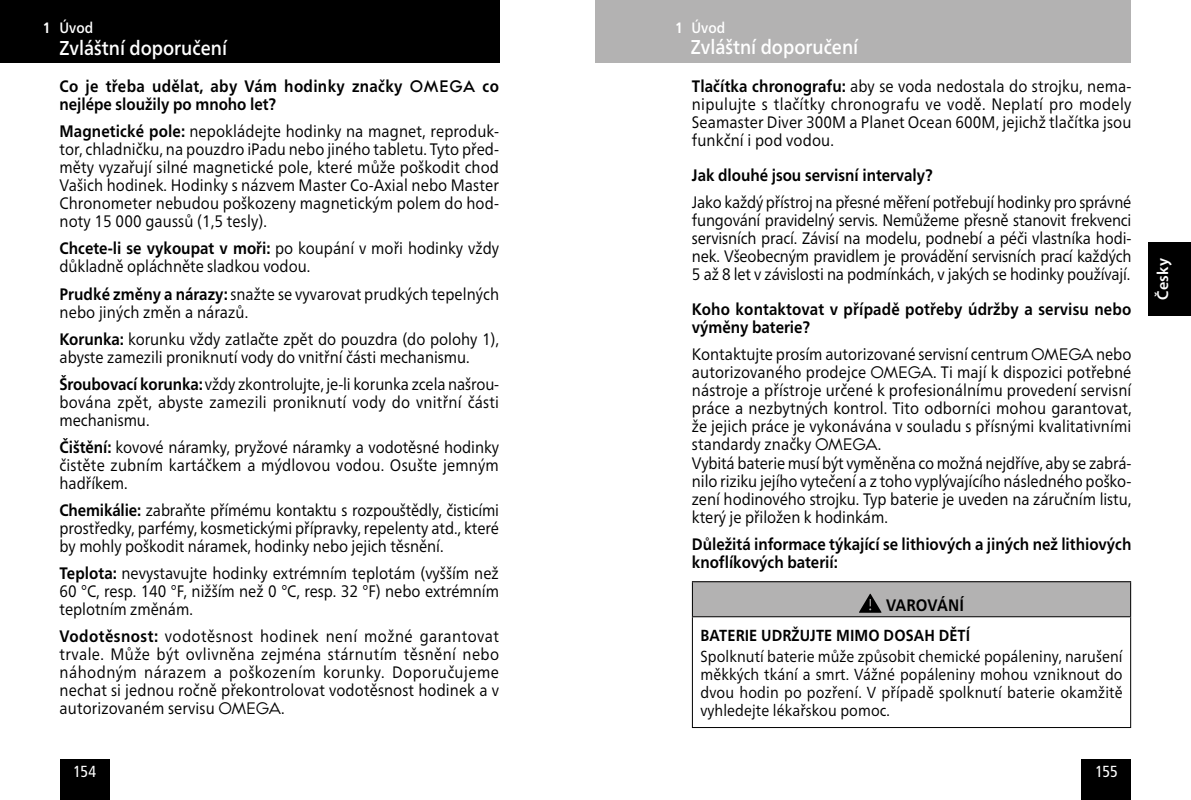
<style>
.page{position:relative;width:1191px;height:800px;background:#fff}
.page>*{position:absolute;margin:0;border:0;box-sizing:border-box;transform-origin:0 0}
.t1{font:500 20px "Frutiger Neue LTCYR";color:#fff;scale:.9 1}
.t2{font:16.6px/18px "Frutiger Neue LTCYR";color:#000;text-align:justify;scale:.9 1}
.t3{font:700 16.6px/18px "Frutiger Neue LTCYR";color:#000;scale:.9 1}
.t4{font:700 16.6px/18px "Frutiger Neue LTCYR";letter-spacing:.02em;color:#000;scale:.9 1}
.t5{font:16px/18px "Frutiger Neue LTCYR";letter-spacing:.005em;color:#000;text-align:justify;scale:.9 1}
.t6{font:700 16px "Frutiger Neue LTCYR";letter-spacing:.01em;color:#000;scale:.9 1}
.t7{font:condensed 16px "Frutiger LT Std";letter-spacing:-.02em;color:#fff}
.t8{font:600 16px "Myriad Pro";color:#fff}
.t9{font:500 15px "Frutiger Neue LTCYR";color:#fff;scale:.9 1}
.s1{font-family:"Frutiger LT Std";font-weight:700;font-stretch:condensed}
.s2{font-family:"OMEGACT"}
.s3{font-weight:700}
</style>
<div class="page">
<div style="left:1081px;top:759px;width:50px;height:40px;background:#000"></div>
<div style="left:60px;top:759px;width:50px;height:40px;background:#000"></div>
<div style="left:1148px;top:242px;width:43px;height:74px;background:#000"></div>
<div style="left:595px;top:0;width:536px;height:62px;background:#b3b2b2"></div>
<div style="left:0;top:0;width:499px;height:62px;background:#000"></div>
<div style="left:692px;top:581px;width:438px;height:35px;background:#b3b2b2"></div>
<hr style="left:692px;top:581px;width:439px;height:1px;background:#000">
<hr style="left:692px;top:582px;width:1px;height:34px;background:#000">
<hr style="left:1130px;top:582px;width:1px;height:34px;background:#000">
<hr style="left:692px;top:616px;width:439px;height:1px;background:#000">
<hr style="left:692px;top:617px;width:1px;height:109px;background:#000">
<hr style="left:1130px;top:617px;width:1px;height:109px;background:#000">
<hr style="left:692px;top:726px;width:439px;height:1px;background:#000">
<svg style="left:859px;top:593px;width:22px;height:19px"></svg>
<p class="t9" style="left:43px;top:19px;width:57px"><span class="s1">1</span> Úvod</p>
<p class="t9" style="left:675px;top:19px;width:57px"><span class="s1">1</span> Úvod</p>
<p class="t1" style="left:60px;top:37px;width:188px">Zvláštní doporučení</p>
<p class="t1" style="left:691px;top:35px;width:188px">Zvláštní doporučení</p>
<p class="t4" style="left:60px;top:77px;width:490px">Co je třeba udělat, aby Vám hodinky značky <span class="s2">OMEGA</span> co nejlépe sloužily po mnoho let?</p>
<p class="t2" style="left:60px;top:122px;width:490px"><span class="s3">Magnetické pole:</span> nepokládejte hodinky na magnet, reproduk&shy;tor, chladničku, na pouzdro iPadu nebo jiného tabletu. Tyto před&shy;měty vyzařují silné magnetické pole, které může poškodit chod Vašich hodinek. Hodinky s názvem Master Co-Axial nebo Master Chronometer nebudou poškozeny magnetickým polem do hod&shy;noty 15 000 gaussů (1,5 tesly).</p>
<p class="t2" style="left:60px;top:239px;width:490px"><span class="s3">Chcete-li se vykoupat v moři:</span> po koupání v moři hodinky vždy důkladně opláchněte sladkou vodou.</p>
<p class="t2" style="left:60px;top:284px;width:490px"><span class="s3">Prudké změny a nárazy:</span> snažte se vyvarovat prudkých tepelných nebo jiných změn a nárazů.</p>
<p class="t2" style="left:60px;top:329px;width:490px"><span class="s3">Korunka:</span> korunku vždy zatlačte zpět do pouzdra (do polohy 1), abyste zamezili proniknutí vody do vnitřní části mechanismu.</p>
<p class="t2" style="left:60px;top:374px;width:490px"><span class="s3">Šroubovací korunka:</span> vždy zkontrolujte, je-li korunka zcela našrou&shy;bována zpět, abyste zamezili proniknutí vody do vnitřní části mechanismu.</p>
<p class="t2" style="left:60px;top:438px;width:490px"><span class="s3">Čištění:</span> kovové náramky, pryžové náramky a vodotěsné hodinky čistěte zubním kartáčkem a mýdlovou vodou. Osušte jemným hadříkem.</p>
<p class="t2" style="left:60px;top:501px;width:490px"><span class="s3">Chemikálie:</span> zabraňte přímému kontaktu s rozpouštědly, čisticími prostředky, parfémy, kosmetickými přípravky, repelenty atd., které by mohly poškodit náramek, hodinky nebo jejich těsnění.</p>
<p class="t2" style="left:60px;top:564px;width:490px"><span class="s3">Teplota:</span> nevystavujte hodinky extrémním teplotám (vyšším než 60 °C, resp. 140 °F, nižším než 0 °C, resp. 32 °F) nebo extrémním teplotním změnám.</p>
<p class="t2" style="left:60px;top:627px;width:490px"><span class="s3">Vodotěsnost:</span> vodotěsnost hodinek není možné garantovat trvale. Může být ovlivněna zejména stárnutím těsnění nebo náhodným nárazem a poškozením korunky. Doporučujeme nechat si jednou ročně překontrolovat vodotěsnost hodinek a v autorizovaném servisu <span class="s2">OMEGA</span>.</p>
<p class="t2" style="left:692px;top:77px;width:490px"><span class="s3">Tlačítka chronografu:</span> aby se voda nedostala do strojku, nema&shy;nipulujte s tlačítky chronografu ve vodě. Neplatí pro modely Seamaster Diver 300M a Planet Ocean 600M, jejichž tlačítka jsou funkční i pod vodou.</p>
<p class="t3" style="left:692px;top:166px;width:269px">Jak dlouhé jsou servisní intervaly?</p>
<p class="t2" style="left:692px;top:193px;width:490px">Jako každý přístroj na přesné měření potřebují hodinky pro správné fungování pravidelný servis. Nemůžeme přesně stanovit frekvenci servisních prací. Závisí na modelu, podnebí a péči vlastníka hodi&shy;nek. Všeobecným pravidlem je provádění servisních prací každých 5 až 8 let v závislosti na podmínkách, v jakých se hodinky používají.</p>
<p class="t3" style="left:692px;top:300px;width:490px">Koho kontaktovat v případě potřeby údržby a servisu nebo výměny baterie?</p>
<p class="t2" style="left:692px;top:345px;width:490px;text-align:left">Kontaktujte prosím autorizované servisní centrum <span class="s2">OMEGA</span> nebo autorizovaného prodejce <span class="s2">OMEGA</span>. Ti mají k dispozici potřebné nástroje a přístroje určené k profesionálnímu provedení servisní práce a nezbytných kontrol. Tito odborníci mohou garantovat, že jejich práce je vykonávána v souladu s přísnými kvalitativními standardy značky <span class="s2">OMEGA</span>.<br>Vybitá baterie musí být vyměněna co možná nejdříve, aby se zabrá&shy;nilo riziku jejího vytečení a z toho vyplývajícího následného poško&shy;zení hodinového strojku. Typ baterie je uveden na záručním listu, který je přiložen k hodinkám.</p>
<p class="t3" style="left:692px;top:534px;width:490px">Důležitá informace týkající se lithiových a jiných než lithiových knoflíkových baterií:</p>
<p class="t3" style="left:886px;top:595px;width:88px">VAROVÁNÍ</p>
<p class="t6" style="left:700px;top:625px;width:301px">BATERIE UDRŽUJTE MIMO DOSAH DĚTÍ</p>
<p class="t5" style="left:700px;top:646px;width:471px">Spolknutí baterie může způsobit chemické popáleniny, narušení měkkých tkání a smrt. Vážné popáleniny mohou vzniknout do dvou hodin po pozření. V případě spolknutí baterie okamžitě vyhledejte lékařskou pomoc.</p>
<p class="t7" style="left:73px;top:762px;width:24px">154</p>
<p class="t7" style="left:1095px;top:762px;width:24px">155</p>
<p class="t8" style="left:1152px;top:299px;width:43px;rotate:-90deg">Česky</p>
</div>
